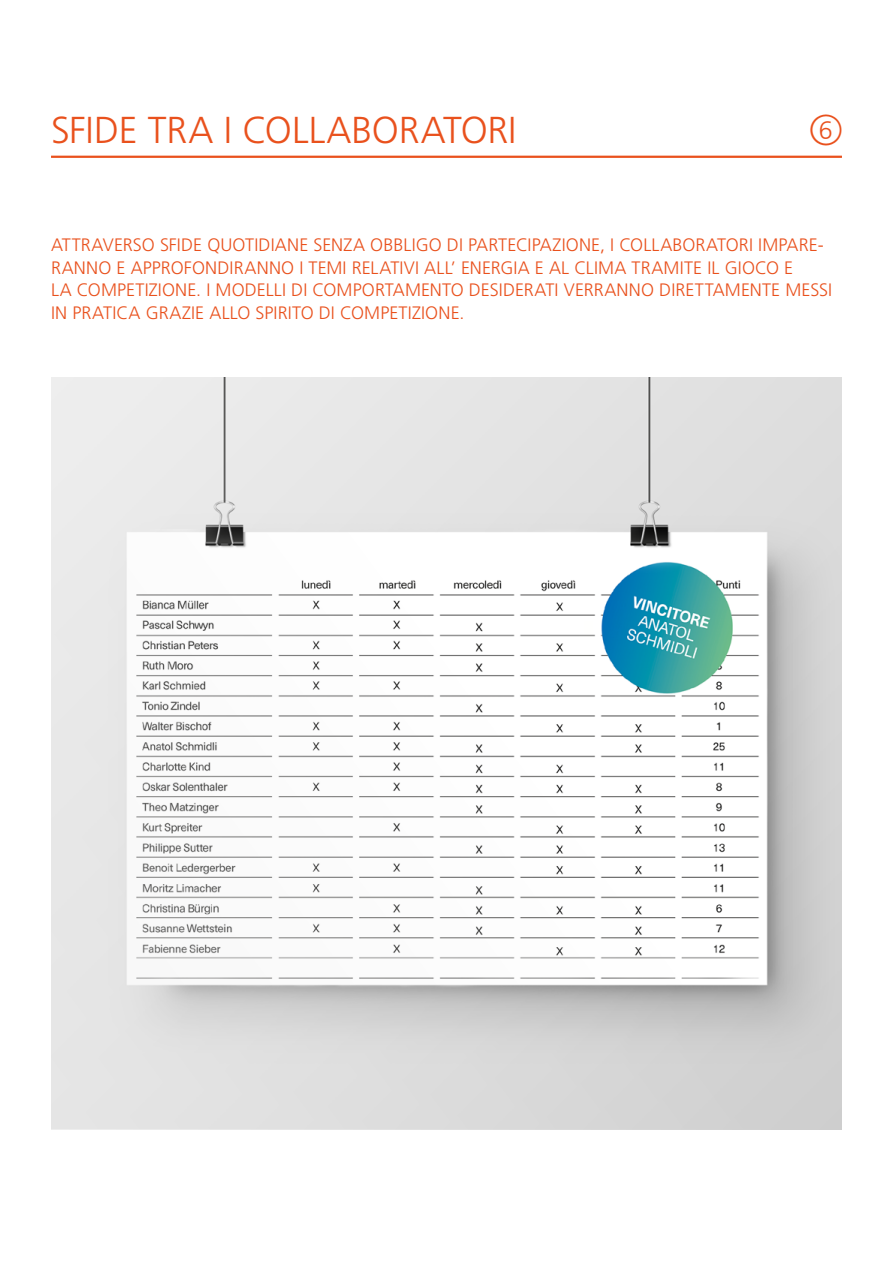
<style>
.page{position:relative;width:893px;height:1263px;background:#fff}
.page>*{position:absolute;margin:0;border:0;box-sizing:border-box;transform-origin:0 0}
.t1{font:300 37.5px "Frutiger LT Std";letter-spacing:-.005em;color:#e9511d}
.t2{font:300 37.5px "Energiewochen Modulnummern";color:#e9511d}
.t3{font:300 18px/22.5px "Frutiger LT Std";letter-spacing:.01em;color:#e9511d}
</style>
<div class="page">
<hr style="left:51px;top:156px;width:791px;height:2px;background:#e9511d">
<img style="left:51px;top:378px;width:791px;height:751px">
<h1 class="t1" style="left:51px;top:109px;width:467px">SFIDE TRA I COLLABORATORI</h1>
<h1 class="t2" style="left:810px;top:108px;width:33px">6</h1>
<p class="t3" style="left:51px;top:234px;width:783px">ATTRAVERSO SFIDE QUOTIDIANE SENZA OBBLIGO DI PARTECIPAZIONE, I COLLABORATORI IMPARE-RANNO E APPROFONDIRANNO I TEMI RELATIVI ALL’ ENERGIA E AL CLIMA TRAMITE IL GIOCO E<br>LA COMPETIZIONE. I MODELLI DI COMPORTAMENTO DESIDERATI VERRANNO DIRETTAMENTE MESSI IN PRATICA GRAZIE ALLO SPIRITO DI COMPETIZIONE.</p>
</div>
